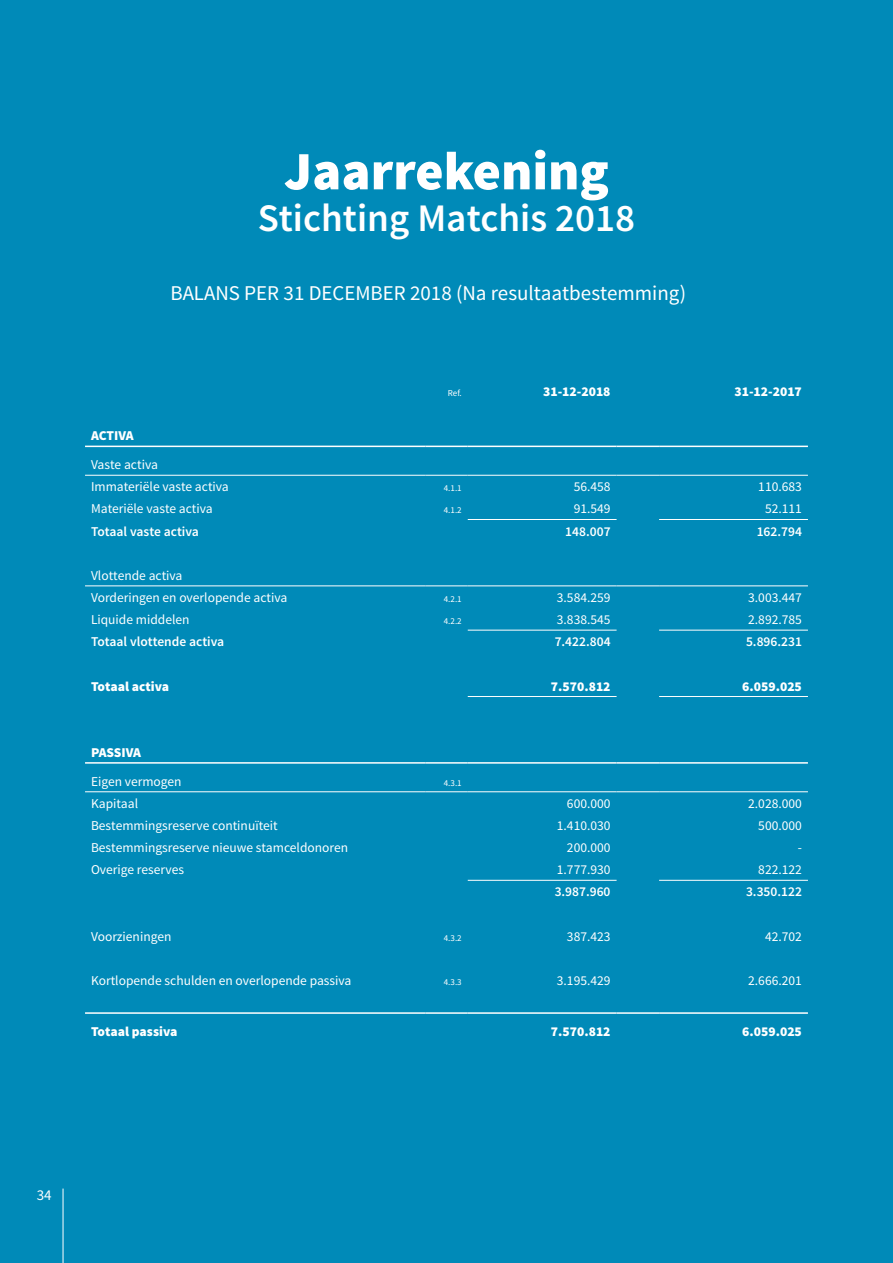
<style>
.page{position:relative;width:893px;height:1263px;background:#008ab8}
.page>*{position:absolute;margin:0;border:0;box-sizing:border-box;transform-origin:0 0}
.t1{font:900 54px "Source Sans Pro";color:#fff}
.t2{font:600 39px "Source Sans Pro";color:#fff}
.t3{font:21px "Source Sans Pro";color:#fff}
.t4{font:15px "Source Sans Pro";color:#fff}
.t5{font:13.5px/22.2px "Source Sans Pro";color:#fff}
.t6{font:900 13.5px "Source Sans Pro";color:#fff}
.t7{font:600 13.5px "Source Sans Pro";color:#fff}
.t8{font:9px "Source Sans Pro";color:#fff}
</style>
<div class="page">
<hr style="left:85px;top:446px;width:340px;height:1px;background:#fff">
<hr style="left:425px;top:446px;width:43px;height:1px;background:#fff">
<hr style="left:468px;top:446px;width:149px;height:1px;background:#fff">
<hr style="left:617px;top:446px;width:42px;height:1px;background:#fff">
<hr style="left:659px;top:446px;width:149px;height:1px;background:#fff">
<hr style="left:85px;top:475px;width:340px;height:1px;background:#fff">
<hr style="left:425px;top:475px;width:43px;height:1px;background:#fff">
<hr style="left:468px;top:475px;width:149px;height:1px;background:#fff">
<hr style="left:617px;top:475px;width:42px;height:1px;background:#fff">
<hr style="left:659px;top:475px;width:149px;height:1px;background:#fff">
<hr style="left:85px;top:585px;width:340px;height:1px;background:#fff">
<hr style="left:425px;top:585px;width:43px;height:1px;background:#fff">
<hr style="left:468px;top:585px;width:149px;height:1px;background:#fff">
<hr style="left:617px;top:585px;width:42px;height:1px;background:#fff">
<hr style="left:659px;top:585px;width:149px;height:1px;background:#fff">
<hr style="left:85px;top:791px;width:340px;height:1px;background:#fff">
<hr style="left:425px;top:791px;width:43px;height:1px;background:#fff">
<hr style="left:468px;top:791px;width:149px;height:1px;background:#fff">
<hr style="left:617px;top:791px;width:42px;height:1px;background:#fff">
<hr style="left:659px;top:791px;width:149px;height:1px;background:#fff">
<hr style="left:85px;top:762px;width:340px;height:2px;background:#fff">
<hr style="left:425px;top:762px;width:43px;height:2px;background:#fff">
<hr style="left:468px;top:762px;width:149px;height:2px;background:#fff">
<hr style="left:617px;top:762px;width:42px;height:2px;background:#fff">
<hr style="left:659px;top:762px;width:149px;height:2px;background:#fff">
<hr style="left:468px;top:880px;width:149px;height:1px;background:#fff">
<hr style="left:659px;top:880px;width:149px;height:1px;background:#fff">
<hr style="left:468px;top:519px;width:149px;height:1px;background:#fff">
<hr style="left:659px;top:519px;width:149px;height:1px;background:#fff">
<hr style="left:468px;top:696px;width:149px;height:1px;background:#fff">
<hr style="left:659px;top:696px;width:149px;height:1px;background:#fff">
<hr style="left:85px;top:1012px;width:340px;height:2px;background:#fff">
<hr style="left:425px;top:1012px;width:43px;height:2px;background:#fff">
<hr style="left:468px;top:1012px;width:149px;height:2px;background:#fff">
<hr style="left:617px;top:1012px;width:42px;height:2px;background:#fff">
<hr style="left:659px;top:1012px;width:149px;height:2px;background:#fff">
<hr style="left:468px;top:630px;width:149px;height:1px;background:#fff">
<hr style="left:659px;top:630px;width:149px;height:1px;background:#fff">
<hr style="left:63px;top:1188px;width:1px;height:75px;background:#fff">
<h1 class="t1" style="left:284px;top:136px;width:326px">Jaarrekening</h1>
<h2 class="t2" style="left:258px;top:194px;width:379px">Stichting Matchis 2018</h2>
<h3 class="t3" style="left:170px;top:280px;width:517px">BALANS PER 31 DECEMBER 2018 (Na resultaatbestemming)</h3>
<p class="t6" style="left:91px;top:427px;width:44px">ACTIVA</p>
<p class="t5" style="left:91px;top:454px;width:139px">Vaste activa<br>Immateriële vaste activa</p>
<p class="t8" style="left:448px;top:387px;width:15px">Ref.</p>
<p class="t6" style="left:543px;top:383px;width:69px">31-12-2018</p>
<p class="t6" style="left:734px;top:383px;width:69px">31-12-2017</p>
<p class="t8" style="left:444px;top:483px;width:19px">4.1.1</p>
<p class="t5" style="left:574px;top:476px;width:38px">56.458</p>
<p class="t5" style="left:758px;top:476px;width:45px">110.683</p>
<p class="t5" style="left:91px;top:498px;width:123px">Materiële vaste activa</p>
<p class="t8" style="left:444px;top:505px;width:19px">4.1.2</p>
<p class="t5" style="left:574px;top:498px;width:38px">91.549</p>
<p class="t5" style="left:765px;top:498px;width:38px">52.111</p>
<p class="t7" style="left:91px;top:523px;width:109px">Totaal vaste activa</p>
<p class="t7" style="left:565px;top:523px;width:47px">148.007</p>
<p class="t7" style="left:757px;top:523px;width:47px">162.794</p>
<p class="t5" style="left:91px;top:564px;width:198px">Vlottende activa<br>Vorderingen en overlopende activa</p>
<p class="t8" style="left:444px;top:593px;width:19px">4.2.1</p>
<p class="t5" style="left:557px;top:587px;width:55px">3.584.259</p>
<p class="t5" style="left:748px;top:587px;width:55px">3.003.447</p>
<p class="t5" style="left:91px;top:609px;width:100px">Liquide middelen</p>
<p class="t8" style="left:444px;top:615px;width:19px">4.2.2</p>
<p class="t5" style="left:557px;top:609px;width:55px">3.838.545</p>
<p class="t5" style="left:748px;top:609px;width:55px">2.892.785</p>
<p class="t7" style="left:91px;top:633px;width:135px">Totaal vlottende activa</p>
<p class="t7" style="left:555px;top:633px;width:57px">7.422.804</p>
<p class="t7" style="left:746px;top:633px;width:57px">5.896.231</p>
<p class="t6" style="left:91px;top:677px;width:80px">Totaal activa</p>
<p class="t6" style="left:551px;top:677px;width:61px">7.570.812</p>
<p class="t6" style="left:742px;top:677px;width:61px">6.059.025</p>
<p class="t6" style="left:91px;top:744px;width:52px">PASSIVA</p>
<p class="t5" style="left:91px;top:770px;width:92px">Eigen vermogen</p>
<p class="t8" style="left:444px;top:777px;width:19px">4.3.1</p>
<p class="t5" style="left:91px;top:792px;width:49px">Kapitaal</p>
<p class="t5" style="left:567px;top:792px;width:45px">600.000</p>
<p class="t5" style="left:748px;top:792px;width:55px">2.028.000</p>
<p class="t5" style="left:91px;top:815px;width:188px">Bestemmingsreserve continuïteit</p>
<p class="t5" style="left:557px;top:815px;width:55px">1.410.030</p>
<p class="t5" style="left:758px;top:815px;width:45px">500.000</p>
<p class="t5" style="left:91px;top:837px;width:259px">Bestemmingsreserve nieuwe stamceldonoren</p>
<p class="t5" style="left:567px;top:837px;width:45px">200.000</p>
<p class="t5" style="left:798px;top:837px;width:6px">-</p>
<p class="t5" style="left:91px;top:859px;width:95px">Overige reserves</p>
<p class="t5" style="left:557px;top:859px;width:55px">1.777.930</p>
<p class="t5" style="left:758px;top:859px;width:45px">822.122</p>
<p class="t7" style="left:555px;top:883px;width:57px">3.987.960</p>
<p class="t7" style="left:746px;top:883px;width:57px">3.350.122</p>
<p class="t5" style="left:91px;top:925px;width:82px">Voorzieningen</p>
<p class="t8" style="left:444px;top:932px;width:19px">4.3.2</p>
<p class="t5" style="left:567px;top:925px;width:45px">387.423</p>
<p class="t5" style="left:765px;top:925px;width:38px">42.702</p>
<p class="t5" style="left:91px;top:969px;width:262px">Kortlopende schulden en overlopende passiva</p>
<p class="t8" style="left:444px;top:976px;width:19px">4.3.3</p>
<p class="t5" style="left:557px;top:969px;width:55px">3.195.429</p>
<p class="t5" style="left:748px;top:969px;width:55px">2.666.201</p>
<p class="t6" style="left:91px;top:1023px;width:88px">Totaal passiva</p>
<p class="t6" style="left:551px;top:1023px;width:61px">7.570.812</p>
<p class="t6" style="left:742px;top:1023px;width:61px">6.059.025</p>
<p class="t4" style="left:37px;top:1185px;width:16px">34</p>
</div>
